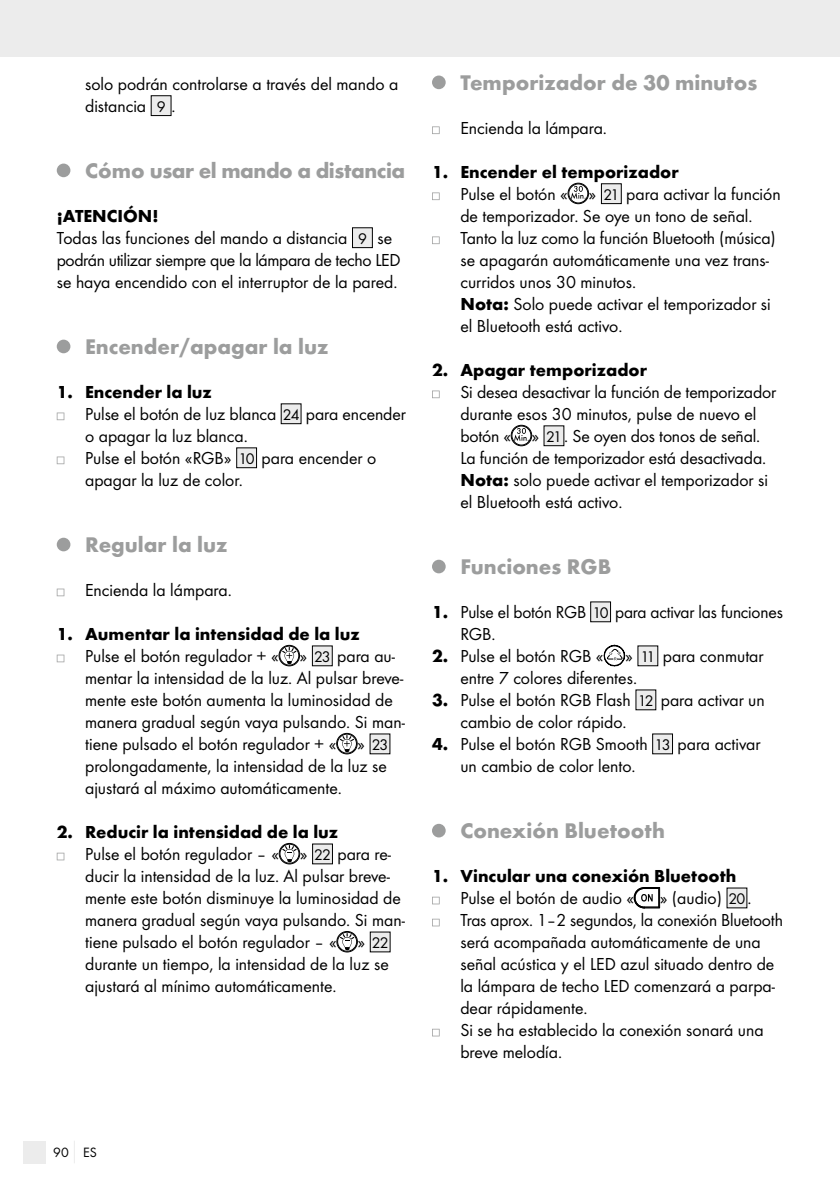
<style>
.page{position:relative;width:840px;height:1191px;background:#fff}
.page>*{position:absolute;margin:0;border:0;box-sizing:border-box;transform-origin:0 0}
.t1{font:700 22px "Futura";color:#9c9d9d}
.t2{font:700 22px "Futura";letter-spacing:-.02em;color:#9c9d9d}
.t3{font:18px/22px "Futura Boo";color:#000}
.t4{font:700 18px "Futura";color:#000}
.t5{font:14px "Futura Boo";color:#000}
.s1{font-size:16px}
.s2{font-family:"Futura";font-weight:700}
</style>
<div class="page">
<div style="left:0;top:0;width:839px;height:57px;background:#ececec"></div>
<div style="left:23px;top:1140px;width:22px;height:23px;background:#ececec"></div>
<svg style="left:74px;top:1141px;width:1px;height:22px"></svg>
<div style="left:151px;top:96px;width:20px;height:20px;background:#ececec"></div>
<div style="left:151px;top:95px;width:20px;height:21px;border:1px solid #000"></div>
<div style="left:57px;top:164px;width:13px;height:13px;background:#9c9d9d;border-radius:50%"></div>
<div style="left:352px;top:228px;width:20px;height:20px;background:#ececec"></div>
<div style="left:352px;top:227px;width:20px;height:21px;border:1px solid #000"></div>
<div style="left:57px;top:340px;width:13px;height:13px;background:#9c9d9d;border-radius:50%"></div>
<svg style="left:57px;top:412px;width:7px;height:8px"></svg>
<div style="left:281px;top:404px;width:20px;height:20px;background:#ececec"></div>
<svg style="left:57px;top:456px;width:7px;height:8px"></svg>
<div style="left:236px;top:448px;width:20px;height:20px;background:#ececec"></div>
<div style="left:236px;top:447px;width:21px;height:21px;border:1px solid #000"></div>
<div style="left:57px;top:538px;width:13px;height:13px;background:#9c9d9d;border-radius:50%"></div>
<svg style="left:57px;top:588px;width:7px;height:8px"></svg>
<svg style="left:57px;top:654px;width:7px;height:8px"></svg>
<div style="left:279px;top:645px;width:20px;height:21px;border:1px solid #000;border-radius:50%"></div>
<div style="left:279px;top:646px;width:20px;height:19px;border:1px solid #000;border-radius:50%"></div>
<svg style="left:282px;top:647px;width:14px;height:17px"></svg>
<div style="left:312px;top:646px;width:20px;height:20px;background:#ececec"></div>
<div style="left:336px;top:733px;width:21px;height:21px;border:1px solid #000;border-radius:50%"></div>
<div style="left:337px;top:734px;width:19px;height:19px;border:1px solid #000;border-radius:50%"></div>
<svg style="left:339px;top:735px;width:15px;height:17px"></svg>
<div style="left:370px;top:734px;width:19px;height:20px;background:#ececec"></div>
<svg style="left:57px;top:852px;width:7px;height:8px"></svg>
<svg style="left:282px;top:845px;width:14px;height:17px"></svg>
<div style="left:279px;top:843px;width:20px;height:21px;border:1px solid #000;border-radius:50%"></div>
<div style="left:280px;top:844px;width:19px;height:19px;border:1px solid #000;border-radius:50%"></div>
<div style="left:312px;top:844px;width:20px;height:20px;background:#ececec"></div>
<div style="left:312px;top:843px;width:21px;height:21px;border:1px solid #000"></div>
<svg style="left:340px;top:933px;width:14px;height:17px"></svg>
<div style="left:336px;top:931px;width:21px;height:21px;border:1px solid #000;border-radius:50%"></div>
<div style="left:337px;top:932px;width:19px;height:19px;border:1px solid #000;border-radius:50%"></div>
<div style="left:370px;top:932px;width:20px;height:20px;background:#ececec"></div>
<div style="left:432px;top:76px;width:13px;height:13px;background:#9c9d9d;border-radius:50%"></div>
<svg style="left:432px;top:126px;width:7px;height:8px"></svg>
<svg style="left:432px;top:192px;width:7px;height:8px"></svg>
<div style="left:567px;top:183px;width:21px;height:21px;border:1px solid #000;border-radius:50%"></div>
<div style="left:568px;top:184px;width:19px;height:19px;border:1px solid #000;border-radius:50%"></div>
<svg style="left:570px;top:186px;width:15px;height:13px"></svg>
<div style="left:601px;top:184px;width:20px;height:20px;background:#ececec"></div>
<div style="left:600px;top:183px;width:21px;height:21px;border:1px solid #000"></div>
<svg style="left:432px;top:236px;width:7px;height:8px"></svg>
<svg style="left:432px;top:390px;width:7px;height:8px"></svg>
<div style="left:511px;top:425px;width:20px;height:21px;border:1px solid #000;border-radius:50%"></div>
<div style="left:511px;top:426px;width:19px;height:19px;border:1px solid #000;border-radius:50%"></div>
<svg style="left:514px;top:428px;width:14px;height:13px"></svg>
<div style="left:543px;top:426px;width:20px;height:20px;background:#ececec"></div>
<div style="left:432px;top:560px;width:13px;height:13px;background:#9c9d9d;border-radius:50%"></div>
<div style="left:590px;top:602px;width:20px;height:20px;background:#ececec"></div>
<svg style="left:603px;top:644px;width:22px;height:23px"></svg>
<div style="left:637px;top:646px;width:20px;height:20px;background:#ececec"></div>
<div style="left:635px;top:690px;width:20px;height:20px;background:#ececec"></div>
<div style="left:652px;top:734px;width:20px;height:20px;background:#ececec"></div>
<div style="left:432px;top:824px;width:13px;height:13px;background:#9c9d9d;border-radius:50%"></div>
<svg style="left:432px;top:896px;width:7px;height:8px"></svg>
<svg style="left:633px;top:887px;width:26px;height:21px"></svg>
<div style="left:726px;top:888px;width:20px;height:20px;background:#ececec"></div>
<svg style="left:432px;top:918px;width:7px;height:8px"></svg>
<svg style="left:432px;top:1028px;width:7px;height:8px"></svg>
<p class="t3" style="left:85px;top:73px;width:314px">solo podrán controlarse a través del mando a distancia <span class="s1">9</span> .</p>
<p class="t2" style="left:85px;top:157px;width:321px">Cómo usar el mando a distancia</p>
<p class="t4" style="left:57px;top:205px;width:103px">¡ATENCIÓN!</p>
<p class="t3" style="left:57px;top:227px;width:345px">Todas las funciones del mando a distancia <span class="s1">9</span> se podrán utilizar siempre que la lámpara de techo LED se haya encendido con el interruptor de la pared.</p>
<p class="t1" style="left:85px;top:333px;width:245px">Encender/apagar la luz</p>
<p class="t4" style="left:57px;top:381px;width:157px">1. Encender la luz</p>
<p class="t3" style="left:85px;top:403px;width:322px">Pulse el botón de luz blanca <span class="s1">24</span> para encender o apagar la luz blanca.<br>Pulse el botón «RGB» <span class="s1">10</span> para encender o apagar la luz de color.</p>
<p class="t1" style="left:85px;top:531px;width:144px">Regular la luz</p>
<p class="t3" style="left:85px;top:579px;width:148px">Encienda la lámpara.</p>
<p class="t4" style="left:57px;top:623px;width:304px">1. Aumentar la intensidad de la luz</p>
<p class="t3" style="left:85px;top:645px;width:321px">Pulse el botón regulador + « » <span class="s1">23</span> para au&shy;mentar la intensidad de la luz. Al pulsar breve&shy;mente este botón aumenta la luminosidad de manera gradual según vaya pulsando. Si man&shy;tiene pulsado el botón regulador + « » <span class="s1">23 </span>prolongadamente, la intensidad de la luz se ajustará al máximo automáticamente.</p>
<p class="t4" style="left:57px;top:821px;width:283px">2. Reducir la intensidad de la luz</p>
<p class="t3" style="left:85px;top:843px;width:321px">Pulse el botón regulador – « » <span class="s1">22</span> para re&shy;ducir la intensidad de la luz. Al pulsar breve&shy;mente este botón disminuye la luminosidad de manera gradual según vaya pulsando. Si man&shy;tiene pulsado el botón regulador – « » <span class="s1">22 </span>durante un tiempo, la intensidad de la luz se ajustará al mínimo automáticamente.</p>
<p class="t1" style="left:460px;top:69px;width:298px">Temporizador de 30 minutos</p>
<p class="t3" style="left:460px;top:117px;width:148px">Encienda la lámpara.</p>
<p class="t4" style="left:432px;top:161px;width:248px">1. Encender el temporizador</p>
<p class="t3" style="left:460px;top:183px;width:321px">Pulse el botón « » <span class="s1">21</span> para activar la función de temporizador. Se oye un tono de señal.<br>Tanto la luz como la función Bluetooth (música) se apagarán automáticamente una vez trans&shy;curridos unos 30 minutos.<br><span class="s2">Nota:</span> Solo puede activar el temporizador si el Bluetooth está activo.</p>
<p class="t4" style="left:432px;top:359px;width:216px">2. Apagar temporizador</p>
<p class="t3" style="left:460px;top:381px;width:317px">Si desea desactivar la función de temporizador durante esos 30 minutos, pulse de nuevo el botón « » <span class="s1">21</span> . Se oyen dos tonos de señal.<br>La función de temporizador está desactivada.<br><span class="s2">Nota:</span> solo puede activar el temporizador si el Bluetooth está activo.</p>
<p class="t1" style="left:460px;top:553px;width:152px">Funciones RGB</p>
<p class="t3" style="left:460px;top:601px;width:324px;text-indent:-28px"><span class="s2">1.</span> Pulse el botón RGB <span class="s1">10</span> para activar las funciones<br>RGB.</p>
<p class="t3" style="left:460px;top:645px;width:304px;text-indent:-28px"><span class="s2">2.</span> Pulse el botón RGB « » <span class="s1">11</span> para conmutar entre 7 colores diferentes.</p>
<p class="t3" style="left:460px;top:689px;width:306px;text-indent:-28px"><span class="s2">3.</span> Pulse el botón RGB Flash <span class="s1">12</span> para activar un cambio de color rápido.</p>
<p class="t3" style="left:460px;top:733px;width:301px;text-indent:-28px"><span class="s2">4.</span> Pulse el botón RGB Smooth <span class="s1">13</span> para activar un cambio de color lento.</p>
<p class="t1" style="left:460px;top:817px;width:206px">Conexión Bluetooth</p>
<p class="t4" style="left:432px;top:865px;width:306px">1. Vincular una conexión Bluetooth</p>
<p class="t3" style="left:460px;top:887px;width:175px">Pulse el botón de audio «</p>
<p class="t3" style="left:460px;top:887px;width:324px;text-indent:199px">» (audio) <span class="s1">20</span>.<br>Tras aprox. 1–2 segundos, la conexión Bluetooth será acompañada automáticamente de una señal acústica y el LED azul situado dentro de la lámpara de techo LED comenzará a parpa&shy;dear rápidamente.<br>Si se ha establecido la conexión sonará una breve melodía.</p>
<p class="t5" style="left:53px;top:1144px;width:45px">90 ES</p>
</div>
